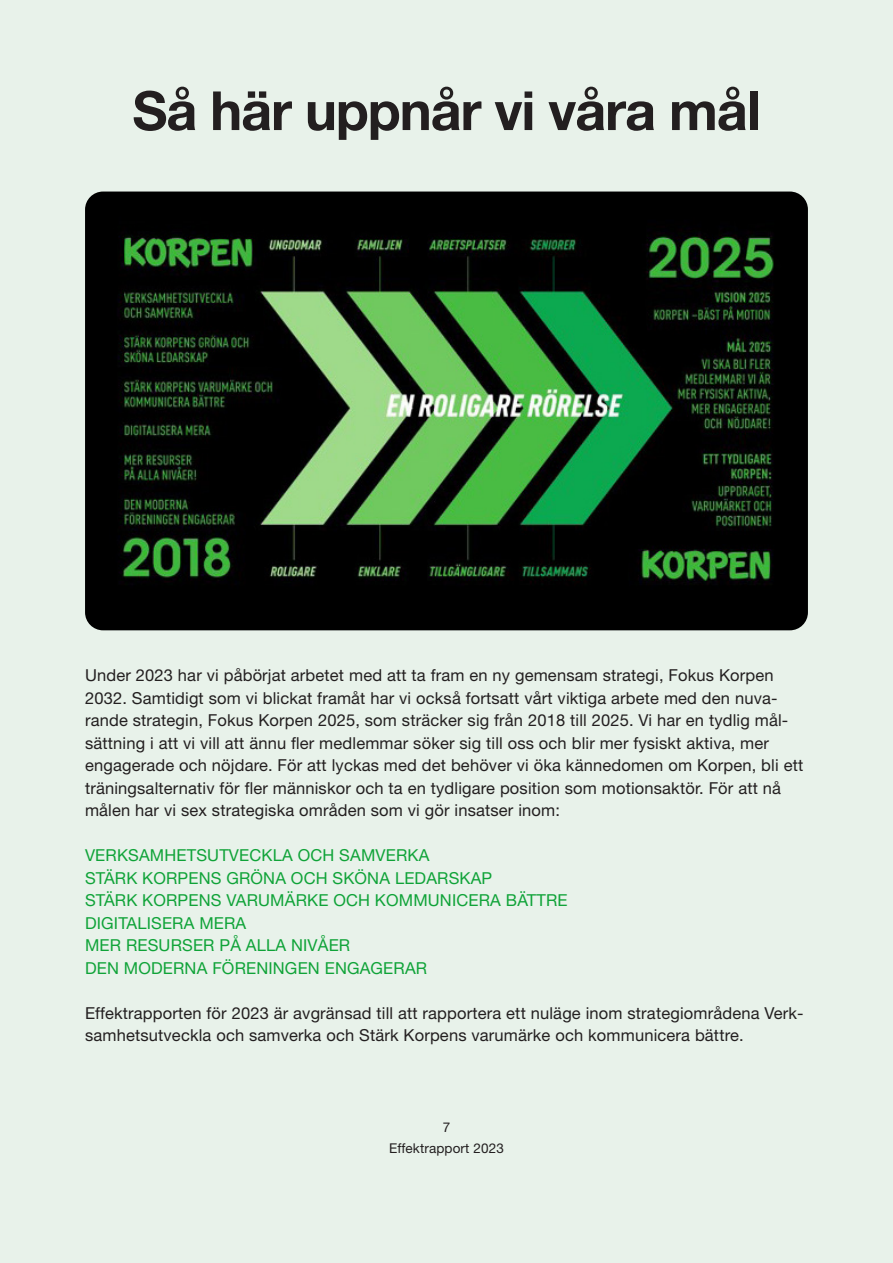
<style>
.page{position:relative;width:893px;height:1263px;background:#e8f2ea}
.page>*{position:absolute;margin:0;border:0;box-sizing:border-box;transform-origin:0 0}
.t1{font:700 54px "Helvetica Neue LT Pro";letter-spacing:-.02em;color:#231f20}
.t2{font:16.5px/22.5px "Helvetica Neue LT Pro";letter-spacing:.01em;color:#231f20}
.t3{font:16.5px "Helvetica Neue LT Pro";letter-spacing:.01em;color:#0fa338}
.t4{font:13.5px "Helvetica Neue LT Pro";letter-spacing:.01em;color:#231f20}
</style>
<div class="page">
<img style="left:85px;top:192px;width:723px;height:438px">
<p class="t1" style="left:132px;top:77px;width:630px">Så här uppnår vi våra mål</p>
<p class="t2" style="left:85px;top:664px;width:720px">Under 2023 har vi påbörjat arbetet med att ta fram en ny gemensam strategi, Fokus Korpen 2032. Samtidigt som vi blickat framåt har vi också fortsatt vårt viktiga arbete med den nuva&shy;rande strategin, Fokus Korpen 2025, som sträcker sig från 2018 till 2025. Vi har en tydlig mål&shy;sättning i att vi vill att ännu fler medlemmar söker sig till oss och blir mer fysiskt aktiva, mer engagerade och nöjdare. För att lyckas med det behöver vi öka kännedomen om Korpen, bli ett träningsalternativ för fler människor och ta en tydligare position som motionsaktör. För att nå målen har vi sex strategiska områden som vi gör insatser inom:</p>
<p class="t3" style="left:85px;top:845px;width:346px">VERKSAMHETSUTVECKLA OCH SAMVERKA</p>
<p class="t3" style="left:85px;top:868px;width:409px">STÄRK KORPENS GRÖNA OCH SKÖNA LEDARSKAP</p>
<p class="t3" style="left:85px;top:890px;width:484px">STÄRK KORPENS VARUMÄRKE OCH KOMMUNICERA BÄTTRE</p>
<p class="t3" style="left:85px;top:913px;width:163px">DIGITALISERA MERA</p>
<p class="t3" style="left:85px;top:935px;width:267px">MER RESURSER PÅ ALLA NIVÅER</p>
<p class="t3" style="left:85px;top:958px;width:344px">DEN MODERNA FÖRENINGEN ENGAGERAR</p>
<p class="t2" style="left:85px;top:1001px;width:720px">Effektrapporten för 2023 är avgränsad till att rapportera ett nuläge inom strategiområdena Verk&shy;samhetsutveckla och samverka och Stärk Korpens varumärke och kommunicera bättre.</p>
<p class="t4" style="left:443px;top:1119px;width:9px">7</p>
<p class="t4" style="left:389px;top:1140px;width:116px">Effektrapport 2023</p>
</div>
